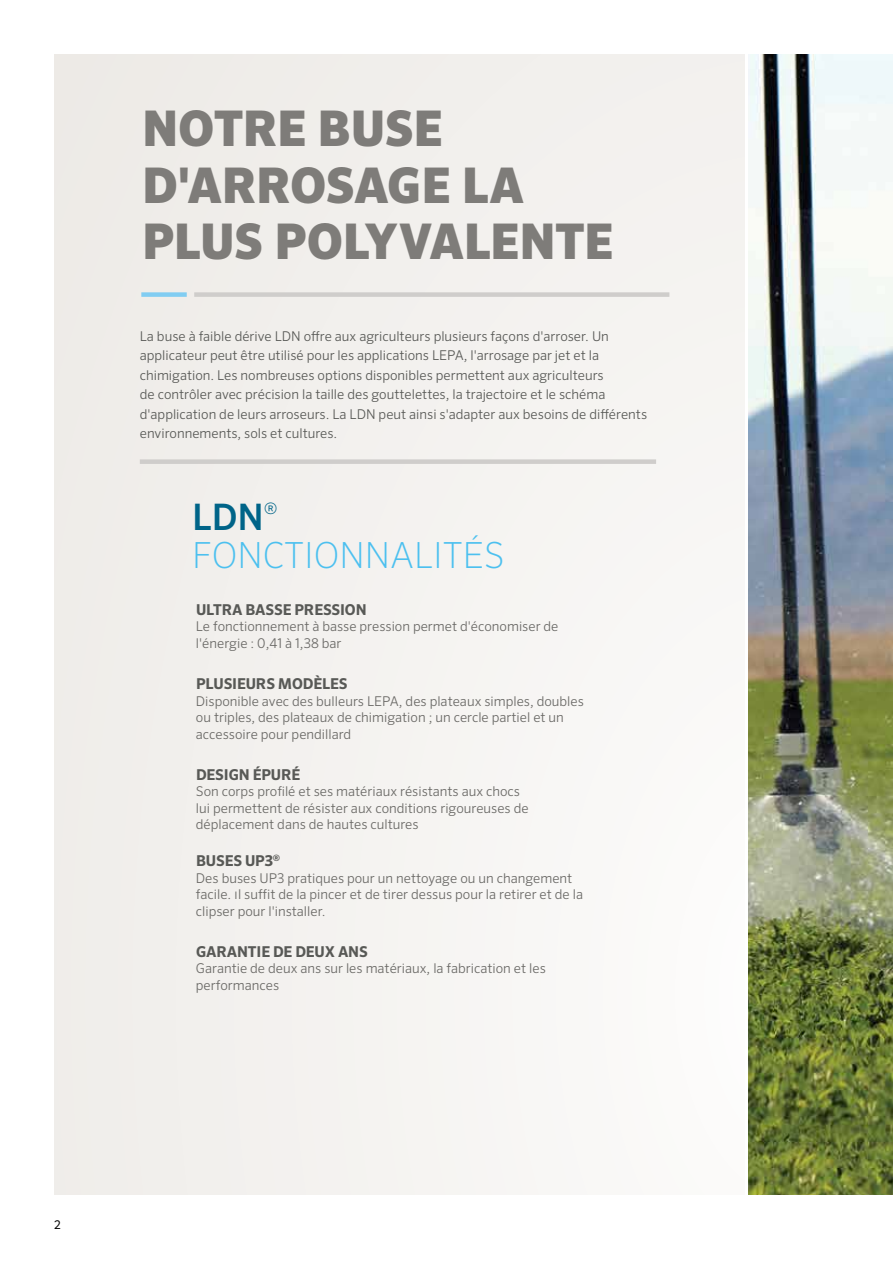
<style>
.page{position:relative;width:893px;height:1263px;background:#fff}
.page>*{position:absolute;margin:0;border:0;box-sizing:border-box;transform-origin:0 0}
.t1{font:900 49.2px/56.1px "Sero Pro";letter-spacing:-.005em;color:#7e7c79}
.t2{font:500 36.6px "Sero Pro";color:#006488}
.t3{font:200 36px "Sero Pro";color:#4cc0ef}
.t4{font:300 15.75px "Sero Pro";color:#006488}
.t5{font:700 15px "Sero Pro";letter-spacing:-.01em;color:#585956}
.t6{font:300 13.5px/16.5px "Sero Pro";color:#6a6966}
.t7{font:300 13.5px/19.5px "Sero Pro";color:#585956}
.t8{font:12px "Sero Pro";color:#000}
</style>
<div class="page">
<div style="left:54px;top:54px;width:691px;height:1140px;background:#f3f1ef"></div>
<div style="left:140px;top:459px;width:516px;height:5px;background:#cfcdcb"></div>
<div style="left:194px;top:292px;width:475px;height:5px;background:#cfcdcb"></div>
<div style="left:141px;top:292px;width:46px;height:5px;background:#81cdf2"></div>
<img style="left:749px;top:55px;width:144px;height:1139px">
<h1 class="t1" style="left:142px;top:102px;width:473px">NOTRE BUSE<br>D'ARROSAGE LA<br>PLUS POLYVALENTE</h1>
<p class="t7" style="left:140px;top:326px;width:509px">La buse à faible dérive LDN offre aux agriculteurs plusieurs façons d'arroser. Un applicateur peut être utilisé pour les applications LEPA, l'arrosage par jet et la chimigation. Les nombreuses options disponibles permettent aux agriculteurs<br>de contrôler avec précision la taille des gouttelettes, la trajectoire et le schéma d'application de leurs arroseurs. La LDN peut ainsi s'adapter aux besoins de différents environnements, sols et cultures.</p>
<h2 class="t2" style="left:192px;top:495px;width:73px">LDN</h2>
<p class="t4" style="left:264px;top:499px;width:15px">®</p>
<h3 class="t3" style="left:192px;top:534px;width:314px">FONCTIONNALITÉS</h3>
<p class="t5" style="left:196px;top:600px;width:172px">ULTRA BASSE PRESSION</p>
<p class="t6" style="left:196px;top:618px;width:364px">Le fonctionnement à basse pression permet d'économiser de l'énergie : 0,41 à 1,38 bar</p>
<p class="t5" style="left:196px;top:675px;width:153px">PLUSIEURS MODÈLES</p>
<p class="t6" style="left:196px;top:692px;width:389px">Disponible avec des bulleurs LEPA, des plateaux simples, doubles ou triples, des plateaux de chimigation ; un cercle partiel et un accessoire pour pendillard</p>
<p class="t5" style="left:196px;top:765px;width:106px">DESIGN ÉPURÉ</p>
<p class="t6" style="left:196px;top:783px;width:334px">Son corps profilé et ses matériaux résistants aux chocs lui permettent de résister aux conditions rigoureuses de déplacement dans de hautes cultures</p>
<p class="t5" style="left:196px;top:852px;width:86px">BUSES UP3<sup>®</sup></p>
<p class="t6" style="left:196px;top:869px;width:389px">Des buses UP3 pratiques pour un nettoyage ou un changement facile. Il suffit de la pincer et de tirer dessus pour la retirer et de la clipser pour l'installer.</p>
<p class="t5" style="left:196px;top:942px;width:173px">GARANTIE DE DEUX ANS</p>
<p class="t6" style="left:196px;top:960px;width:351px">Garantie de deux ans sur les matériaux, la fabrication et les performances</p>
<p class="t8" style="left:54px;top:1217px;width:8px">2</p>
</div>
